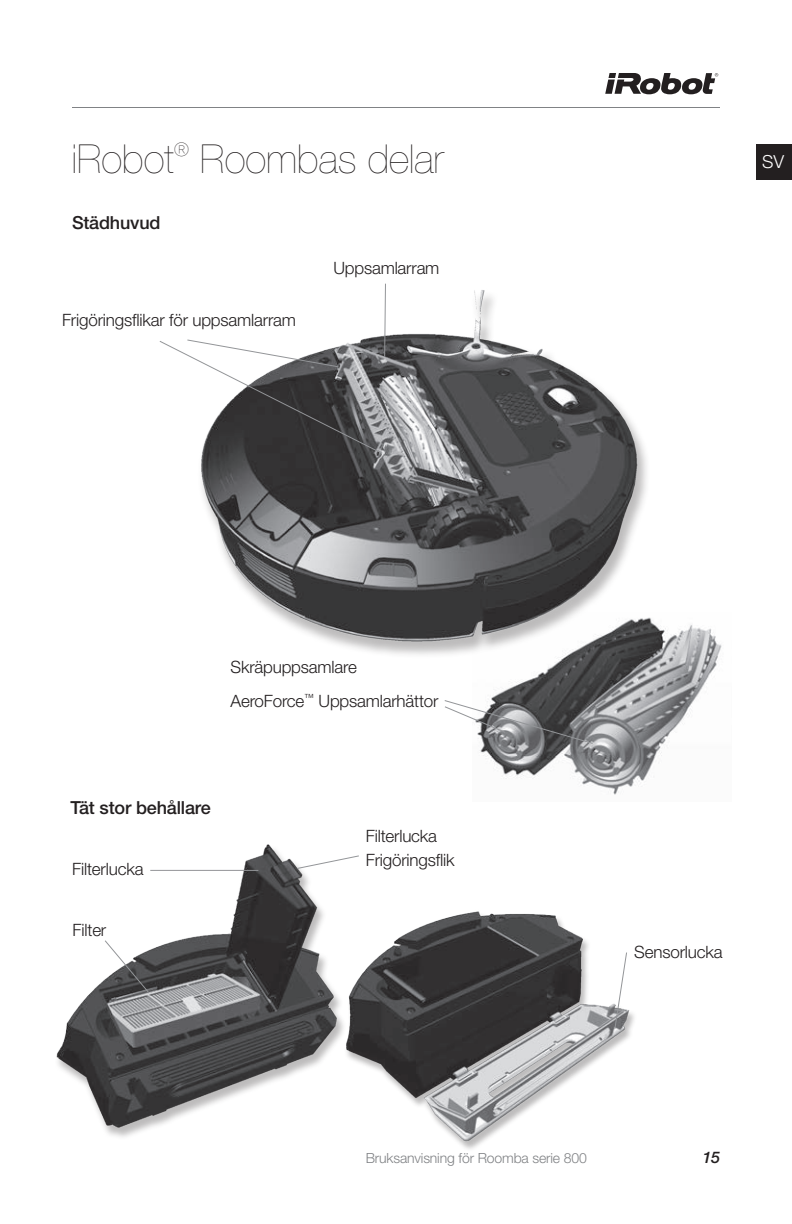
<style>
.page{position:relative;width:792px;height:1224px;background:#fff}
.page>*{position:absolute;margin:0;border:0;box-sizing:border-box;transform-origin:0 0}
.t1{font:200 40px "Helvetica Neue LT Pro";color:#231f20}
.t2{font:500 18px "Helvetica Neue LT Pro";letter-spacing:-.01em;color:#231f20}
.t3{font:300 18px "Helvetica Neue LT Pro";color:#fff}
.t4{font:300 17px/24px "Helvetica Neue LT Pro";letter-spacing:-.01em;color:#231f20}
.t5{font:italic 500 16px "Helvetica Neue LT Pro";color:#231f20}
.t6{font:300 14px "Helvetica Neue LT Pro";letter-spacing:-.01em;color:#808285}
</style>
<div class="page">
<svg style="left:605px;top:73px;width:113px;height:21px"></svg>
<hr style="left:72px;top:107px;width:648px;height:1px;background:#808285">
<div style="left:756px;top:144px;width:36px;height:36px;background:#231f20"></div>
<img style="left:479px;top:625px;width:243px;height:170px">
<svg style="left:445px;top:707px;width:149px;height:38px"></svg>
<img style="left:366px;top:911px;width:268px;height:238px">
<svg style="left:614px;top:951px;width:14px;height:79px"></svg>
<img style="left:201px;top:290px;width:476px;height:417px">
<svg style="left:159px;top:283px;width:228px;height:171px"></svg>
<img style="left:56px;top:844px;width:310px;height:293px">
<svg style="left:296px;top:855px;width:64px;height:15px"></svg>
<hr style="left:150px;top:870px;width:108px;height:1px;background:#939598">
<svg style="left:104px;top:939px;width:46px;height:55px"></svg>
<h1 class="t1" style="left:72px;top:135px;width:374px">iRobot<sup>®</sup> Roombas delar</h1>
<p class="t2" style="left:72px;top:212px;width:90px">Städhuvud</p>
<p class="t4" style="left:62px;top:308px;width:236px">Frigöringsflikar för uppsamlarram</p>
<p class="t4" style="left:333px;top:255px;width:108px">Uppsamlarram</p>
<p class="t3" style="left:762px;top:150px;width:23px">SV</p>
<p class="t4" style="left:230px;top:649px;width:210px;line-height:34px">Skräpuppsamlare<br>AeroForce<sup>™</sup> Uppsamlarhättor</p>
<p class="t2" style="left:70px;top:797px;width:142px">Tät stor behållare</p>
<p class="t4" style="left:72px;top:857px;width:73px">Filterlucka</p>
<p class="t4" style="left:73px;top:917px;width:35px">Filter</p>
<p class="t4" style="left:366px;top:823px;width:90px">Filterlucka<br>Frigöringsflik</p>
<p class="t4" style="left:634px;top:939px;width:90px">Sensorlucka</p>
<p class="t6" style="left:366px;top:1150px;width:223px">Bruksanvisning för Roomba serie 800</p>
<p class="t5" style="left:702px;top:1148px;width:19px">15</p>
</div>
